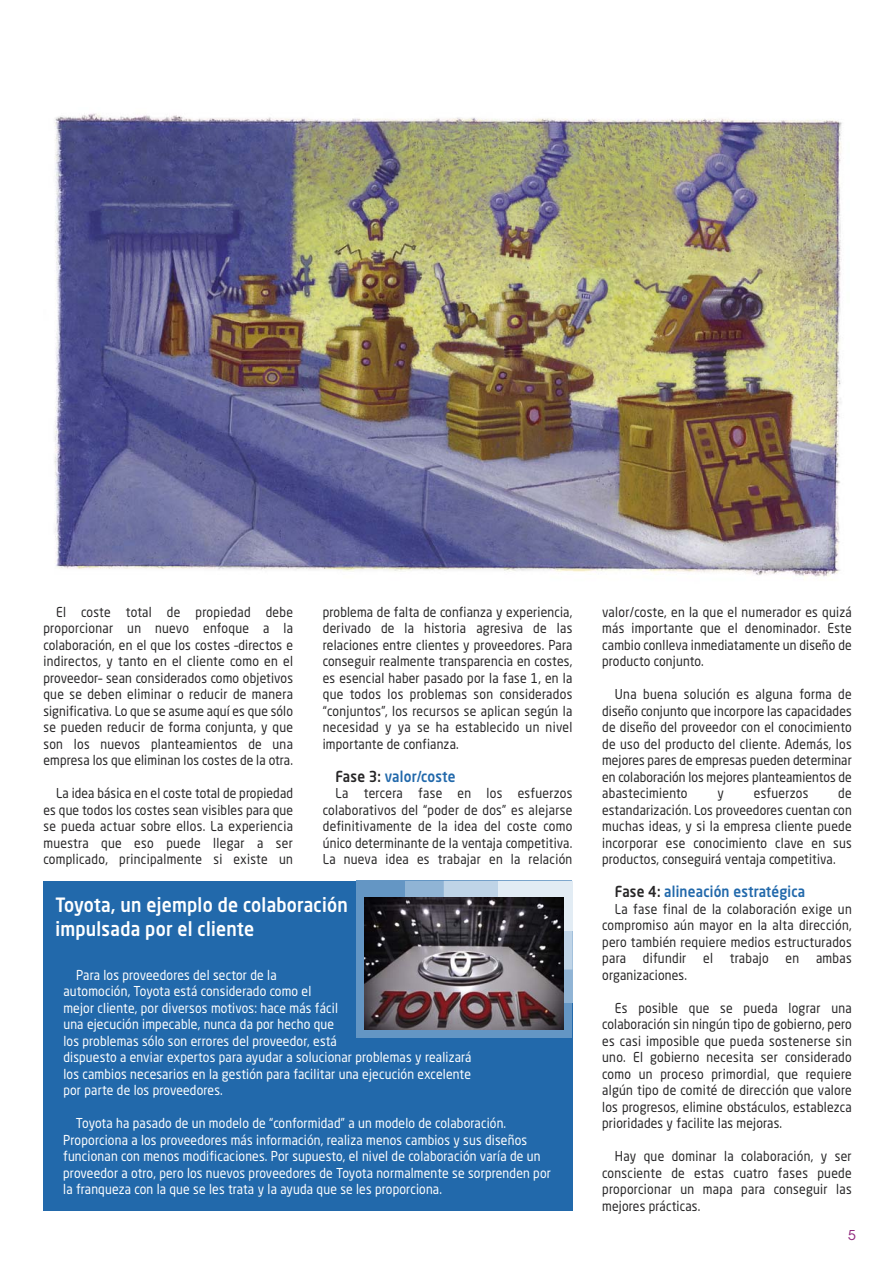
<style>
.page{position:relative;width:893px;height:1268px;background:#fff}
.page>*{position:absolute;margin:0;border:0;box-sizing:border-box;transform-origin:0 0}
.t1{font:500 19.5px/24px "Neo Sans Std";letter-spacing:.015em;color:#fff;scale:.9 1}
.t2{font:500 15px "Neo Sans Std";letter-spacing:.015em;color:#2269ab;scale:.9 1}
.t3{font:13.5px/16.5px "Neo Sans Std";letter-spacing:.015em;color:#272627;text-align:justify;scale:.9 1}
.t4{font:13.5px/16.5px "Neo Sans Std";letter-spacing:.015em;color:#fff;scale:.9 1}
.t5{font:13.5px "ITC Avant Garde Std";color:#8e257b}
.s1{color:#272627}
</style>
<div class="page">
<div style="left:43px;top:880px;width:529px;height:330px;background:#2269ab"></div>
<div style="left:356px;top:880px;width:216px;height:157px;background:#6496c4"></div>
<div style="left:405px;top:880px;width:167px;height:122px;background:#90b4d5"></div>
<div style="left:443px;top:880px;width:129px;height:89px;background:#bfd4e7"></div>
<div style="left:498px;top:880px;width:74px;height:50px;background:#e2ecf4"></div>
<img style="left:54px;top:113px;width:788px;height:465px">
<img style="left:364px;top:897px;width:199px;height:132px">
<p class="t3" style="left:43px;top:604px;width:279px;text-indent:13px">El coste total de propiedad debe proporcionar un nuevo enfoque a la colaboración, en el que los costes –directos e indirectos, y tanto en el cliente como en el proveedor– sean considerados como objetivos que se deben eliminar o reducir de manera significativa. Lo que se asume aquí es que sólo se pueden reducir de forma conjunta, y que son los nuevos planteamientos de una empresa los que eliminan los costes de la otra.</p>
<p class="t3" style="left:43px;top:786px;width:279px;text-indent:13px">La idea básica en el coste total de propiedad es que todos los costes sean visibles para que se pueda actuar sobre ellos. La experiencia muestra que eso puede llegar a ser complicado, principalmente si existe un</p>
<p class="t3" style="left:323px;top:604px;width:279px">problema de falta de confianza y experiencia, derivado de la historia agresiva de las relaciones entre clientes y proveedores. Para conseguir realmente transparencia en costes, es esencial haber pasado por la fase 1, en la que todos los problemas son considerados “conjuntos”, los recursos se aplican según la necesidad y ya se ha establecido un nivel importante de confianza.</p>
<p class="t2" style="left:335px;top:770px;width:135px"><span class="s1">Fase 3:</span> valor/coste</p>
<p class="t3" style="left:323px;top:786px;width:279px;text-indent:13px">La tercera fase en los esfuerzos colaborativos del “poder de dos” es alejarse definitivamente de la idea del coste como único determinante de la ventaja competitiva.<br>La nueva idea es trabajar en la relación</p>
<h1 class="t1" style="left:55px;top:894px;width:326px">Toyota, un ejemplo de colaboración impulsada por el cliente</h1>
<p class="t4" style="left:63px;top:967px;width:455px;text-indent:13px">Para los proveedores del sector de la<br>automoción, Toyota está considerado como el<br>mejor cliente, por diversos motivos: hace más fácil<br>una ejecución impecable, nunca da por hecho que<br>los problemas sólo son errores del proveedor, está<br>dispuesto a enviar expertos para ayudar a solucionar problemas y realizará los cambios necesarios en la gestión para facilitar una ejecución excelente por parte de los proveedores.</p>
<p class="t4" style="left:63px;top:1116px;width:543px;text-indent:13px">Toyota ha pasado de un modelo de “conformidad” a un modelo de colaboración.<br>Proporciona a los proveedores más información, realiza menos cambios y sus diseños funcionan con menos modificaciones. Por supuesto, el nivel de colaboración varía de un proveedor a otro, pero los nuevos proveedores de Toyota normalmente se sorprenden por la franqueza con la que se les trata y la ayuda que se les proporciona.</p>
<p class="t3" style="left:602px;top:604px;width:279px">valor/coste, en la que el numerador es quizá más importante que el denominador. Este cambio conlleva inmediatamente un diseño de producto conjunto.</p>
<p class="t3" style="left:602px;top:687px;width:279px;text-indent:13px">Una buena solución es alguna forma de diseño conjunto que incorpore las capacidades de diseño del proveedor con el conocimiento de uso del producto del cliente. Además, los mejores pares de empresas pueden determinar en colaboración los mejores planteamientos de abastecimiento</p>
<p class="t3" style="left:717px;top:786px;width:9px">y</p>
<p class="t3" style="left:753px;top:786px;width:62px">esfuerzos</p>
<p class="t3" style="left:602px;top:786px;width:279px;text-indent:236px">de estandarización. Los proveedores cuentan con muchas ideas, y si la empresa cliente puede incorporar ese conocimiento clave en sus productos, conseguirá ventaja competitiva.</p>
<p class="t2" style="left:615px;top:886px;width:213px"><span class="s1">Fase 4:</span> alineación estratégica</p>
<p class="t3" style="left:602px;top:901px;width:279px;text-indent:13px">La fase final de la colaboración exige un compromiso aún mayor en la alta dirección, pero también requiere medios estructurados para difundir el trabajo en ambas organizaciones.</p>
<p class="t3" style="left:602px;top:1000px;width:279px;text-indent:13px">Es posible que se pueda lograr una colaboración sin ningún tipo de gobierno, pero es casi imposible que pueda sostenerse sin uno. El gobierno necesita ser considerado como un proceso primordial, que requiere algún tipo de comité de dirección que valore los progresos, elimine obstáculos, establezca prioridades y facilite las mejoras.</p>
<p class="t3" style="left:602px;top:1149px;width:279px;text-indent:13px">Hay que dominar la colaboración, y ser consciente de estas cuatro fases puede proporcionar un mapa para conseguir las mejores prácticas.</p>
<p class="t5" style="left:848px;top:1227px;width:9px">5</p>
</div>
